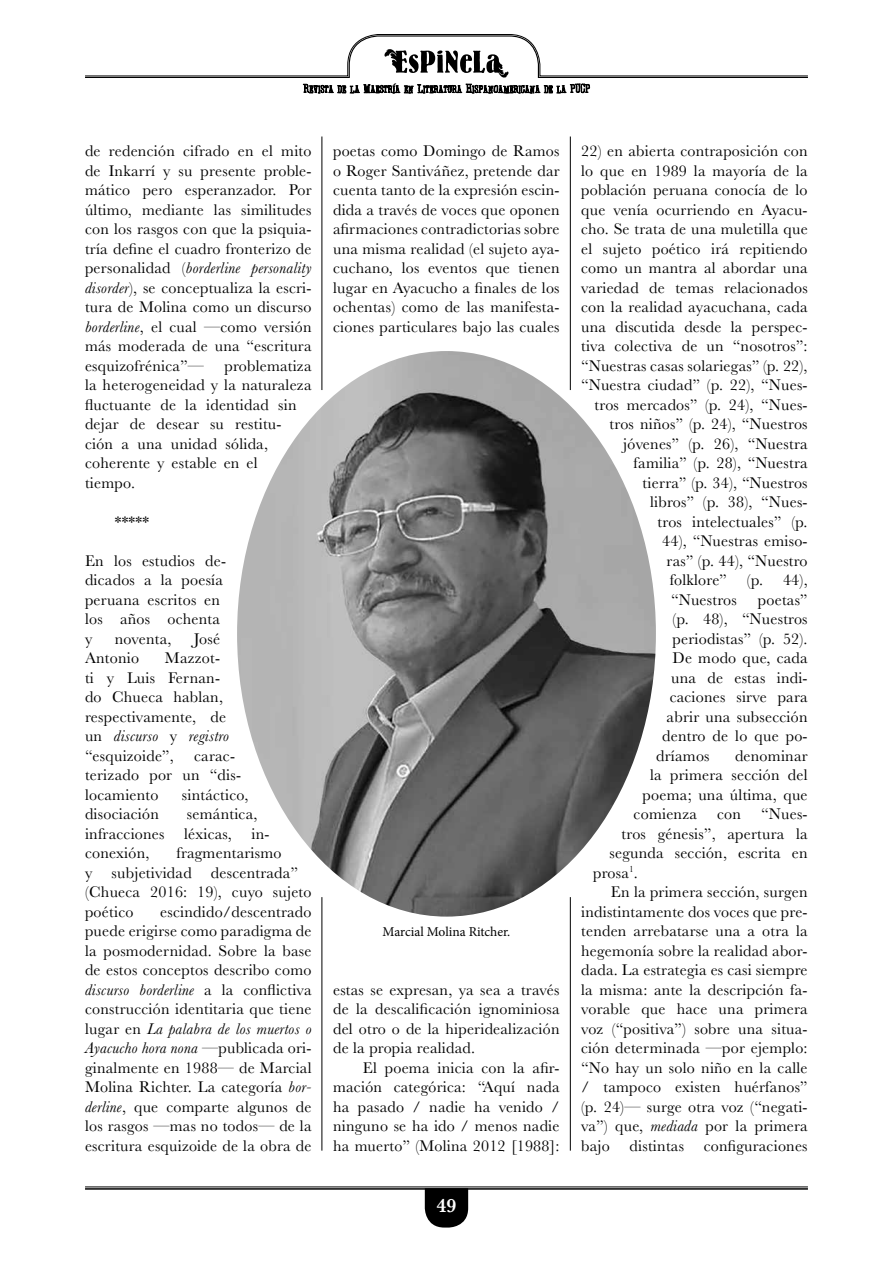
<style>
.page{position:relative;width:893px;height:1263px;background:#fff}
.page>*{position:absolute;margin:0;border:0;box-sizing:border-box;transform-origin:0 0}
.t1{font:600 19.95px "Baskerville";color:#fff}
.t2{font:16.05px/19.5px "Baskerville";letter-spacing:.015em;color:#000}
.t3{font:13.5px "Minion Pro";color:#000}
.s1{font-style:italic}
</style>
<div class="page">
<svg style="left:425px;top:1190px;width:43px;height:37px;background:#141414"></svg>
<hr style="left:85px;top:1187px;width:723px;height:1px;background:#000">
<hr style="left:85px;top:1188px;width:723px;height:2px;background:#000">
<svg style="left:85px;top:34px;width:723px;height:60px"></svg>
<img style="left:237px;top:351px;width:419px;height:566px">
<hr style="left:322px;top:137px;width:1px;height:253px;background:#000">
<hr style="left:322px;top:897px;width:1px;height:254px;background:#000">
<hr style="left:570px;top:137px;width:1px;height:253px;background:#000">
<hr style="left:570px;top:897px;width:1px;height:254px;background:#000">
<p class="t2" style="left:85px;top:141px;width:228px;text-align:justify">de redención cifrado en el mito de Inkarrí y su presente proble&shy;mático pero esperanzador. Por último, mediante las similitudes con los rasgos con que la psiquia&shy;tría define el cuadro fronterizo de personalidad (<span class="s1">borderline personality disorder</span>), se conceptualiza la escri&shy;tura de Molina como un discurso <span class="s1">borderline</span>, el cual —como versión más moderada de una “escritura esquizofrénica”—</p>
<p class="t2" style="left:85px;top:356px;width:228px;text-indent:140px">problematiza la heterogeneidad y la naturaleza fluctuante de la identidad sin dejar de desear su restitu&shy;ción a una unidad sólida, coherente y estable en el tiempo.</p>
<p class="t2" style="left:115px;top:512px;width:36px">*****</p>
<p class="t2" style="left:85px;top:551px;width:143px">En los estudios de&shy;dicados a la poesía peruana escritos en los años ochenta y</p>
<p class="t2" style="left:115px;top:629px;width:58px">noventa,</p>
<p class="t2" style="left:194px;top:629px;width:28px">José</p>
<p class="t2" style="left:85px;top:648px;width:56px">Antonio</p>
<p class="t2" style="left:85px;top:648px;width:146px;text-indent:80px">Mazzot&shy;ti y Luis Fernan&shy;do Chueca hablan, respectivamente, de un <span class="s1">discurso</span> y <span class="s1">registro </span>“esquizoide”,</p>
<p class="t2" style="left:85px;top:746px;width:158px;text-indent:109px">carac&shy;terizado por un “dis&shy;locamiento</p>
<p class="t2" style="left:182px;top:785px;width:68px">sintáctico,</p>
<p class="t2" style="left:85px;top:804px;width:186px;text-indent:102px">semántica, infracciones léxicas, in&shy;conexión,</p>
<p class="t2" style="left:85px;top:804px;width:75px">disociación</p>
<p class="t2" style="left:85px;top:843px;width:228px;text-indent:91px">fragmentarismo<br>y subjetividad descentrada” (Chueca 2016: 19), cuyo sujeto poético</p>
<p class="t2" style="left:85px;top:902px;width:228px;text-align:justify;text-indent:75px">escindido/descentrado puede erigirse como paradigma de la posmodernidad. Sobre la base de estos conceptos describo como <span class="s1">discurso borderline</span> a la conflictiva construcción identitaria que tiene lugar en <span class="s1">La palabra de los muertos o Ayacucho hora nona</span> —publicada ori&shy;ginalmente en 1988— de Marcial Molina Richter. La categoría <span class="s1">bor&shy;derline</span>, que comparte algunos de los rasgos —mas no todos— de la escritura esquizoide de la obra de</p>
<p class="t2" style="left:333px;top:141px;width:228px;text-align:justify">poetas como Domingo de Ramos o Roger Santiváñez, pretende dar cuenta tanto de la expresión escin&shy;dida a través de voces que oponen afirmaciones contradictorias sobre una misma realidad (el sujeto aya&shy;cuchano, los eventos que tienen lugar en Ayacucho a finales de los ochentas) como de las manifesta&shy;ciones particulares bajo las cuales</p>
<p class="t3" style="left:383px;top:923px;width:129px">Marcial Molina Ritcher.</p>
<p class="t2" style="left:333px;top:980px;width:228px;text-align:justify">estas se expresan, ya sea a través de la descalificación ignominiosa del otro o de la hiperidealización de la propia realidad.</p>
<p class="t2" style="left:333px;top:1058px;width:228px;text-align:justify;text-indent:30px">El poema inicia con la afir&shy;mación categórica: “Aquí nada ha pasado / nadie ha venido / ninguno se ha ido / menos nadie ha muerto” (Molina 2012 [1988]:</p>
<p class="t1" style="left:437px;top:1192px;width:21px">49</p>
<p class="t2" style="left:581px;top:141px;width:228px">22) en abierta contraposición con</p>
<p class="t2" style="left:581px;top:161px;width:228px">lo que en 1989 la mayoría de la</p>
<p class="t2" style="left:581px;top:180px;width:228px">población peruana conocía de lo</p>
<p class="t2" style="left:581px;top:200px;width:228px">que venía ocurriendo en Ayacu-</p>
<p class="t2" style="left:581px;top:219px;width:228px">cho. Se trata de una muletilla que</p>
<p class="t2" style="left:581px;top:239px;width:228px">el sujeto poético irá repitiendo</p>
<p class="t2" style="left:581px;top:258px;width:228px">como un mantra al abordar una</p>
<p class="t2" style="left:581px;top:278px;width:228px">variedad de temas relacionados</p>
<p class="t2" style="left:581px;top:297px;width:228px">con la realidad ayacuchana, cada</p>
<p class="t2" style="left:581px;top:317px;width:228px">una discutida desde la perspec-</p>
<p class="t2" style="left:581px;top:336px;width:228px">tiva colectiva de un “nosotros”:</p>
<p class="t2" style="left:581px;top:356px;width:228px">“Nuestras casas solariegas” (p. 22),</p>
<p class="t2" style="left:581px;top:375px;width:228px">“Nuestra ciudad” (p. 22), “Nues-</p>
<p class="t2" style="left:595px;top:395px;width:215px">tros mercados” (p. 24), “Nues-</p>
<p class="t2" style="left:610px;top:414px;width:199px">tros niños” (p. 24), “Nuestros</p>
<p class="t2" style="left:623px;top:434px;width:186px">jóvenes” (p. 26), “Nuestra</p>
<p class="t2" style="left:634px;top:453px;width:175px">familia” (p. 28), “Nuestra</p>
<p class="t2" style="left:643px;top:473px;width:166px">tierra” (p. 34), “Nuestros</p>
<p class="t2" style="left:650px;top:492px;width:159px">libros” (p. 38), “Nues-</p>
<p class="t2" style="left:658px;top:512px;width:151px">tros intelectuales” (p.</p>
<p class="t2" style="left:662px;top:531px;width:147px">44), “Nuestras emiso-</p>
<p class="t2" style="left:667px;top:551px;width:142px">ras” (p. 44), “Nuestro</p>
<p class="t2" style="left:670px;top:570px;width:140px">folklore” (p. 44),</p>
<p class="t2" style="left:671px;top:590px;width:67px">“Nuestros</p>
<p class="t2" style="left:758px;top:590px;width:51px">poetas”</p>
<p class="t2" style="left:673px;top:609px;width:136px">(p. 48), “Nuestros</p>
<p class="t2" style="left:673px;top:629px;width:136px">periodistas” (p. 52).</p>
<p class="t2" style="left:673px;top:648px;width:137px">De modo que, cada</p>
<p class="t2" style="left:671px;top:668px;width:138px">una de estas indi-</p>
<p class="t2" style="left:670px;top:687px;width:139px">caciones sirve para</p>
<p class="t2" style="left:667px;top:707px;width:142px">abrir una subsección</p>
<p class="t2" style="left:662px;top:726px;width:147px">dentro de lo que po-</p>
<p class="t2" style="left:656px;top:746px;width:55px">dríamos</p>
<p class="t2" style="left:735px;top:746px;width:74px">denominar</p>
<p class="t2" style="left:650px;top:765px;width:159px">la primera sección del</p>
<p class="t2" style="left:643px;top:785px;width:166px">poema; una última, que</p>
<p class="t2" style="left:634px;top:804px;width:65px">comienza</p>
<p class="t2" style="left:717px;top:804px;width:25px">con</p>
<p class="t2" style="left:761px;top:804px;width:48px">“Nues-</p>
<p class="t2" style="left:622px;top:824px;width:188px">tros génesis”, apertura la</p>
<p class="t2" style="left:610px;top:843px;width:199px">segunda sección, escrita en</p>
<p class="t2" style="left:593px;top:863px;width:46px">prosa<sup>1</sup>.</p>
<p class="t2" style="left:611px;top:882px;width:198px">En la primera sección, surgen</p>
<p class="t2" style="left:581px;top:902px;width:228px">indistintamente dos voces que pre-</p>
<p class="t2" style="left:581px;top:921px;width:228px">tenden arrebatarse una a otra la</p>
<p class="t2" style="left:581px;top:941px;width:228px">hegemonía sobre la realidad abor-</p>
<p class="t2" style="left:581px;top:960px;width:228px">dada. La estrategia es casi siempre</p>
<p class="t2" style="left:581px;top:980px;width:228px">la misma: ante la descripción fa-</p>
<p class="t2" style="left:581px;top:999px;width:228px">vorable que hace una primera</p>
<p class="t2" style="left:581px;top:1019px;width:228px">voz (“positiva”) sobre una situa-</p>
<p class="t2" style="left:581px;top:1038px;width:228px">ción determinada —por ejemplo:</p>
<p class="t2" style="left:581px;top:1058px;width:228px">“No hay un solo niño en la calle</p>
<p class="t2" style="left:581px;top:1077px;width:228px">/ tampoco existen huérfanos”</p>
<p class="t2" style="left:581px;top:1097px;width:228px">(p. 24)— surge otra voz (“negati-</p>
<p class="t2" style="left:581px;top:1116px;width:228px">va”) que, <span class="s1">mediada</span> por la primera</p>
<p class="t2" style="left:581px;top:1136px;width:228px">bajo distintas configuraciones</p>
</div>
